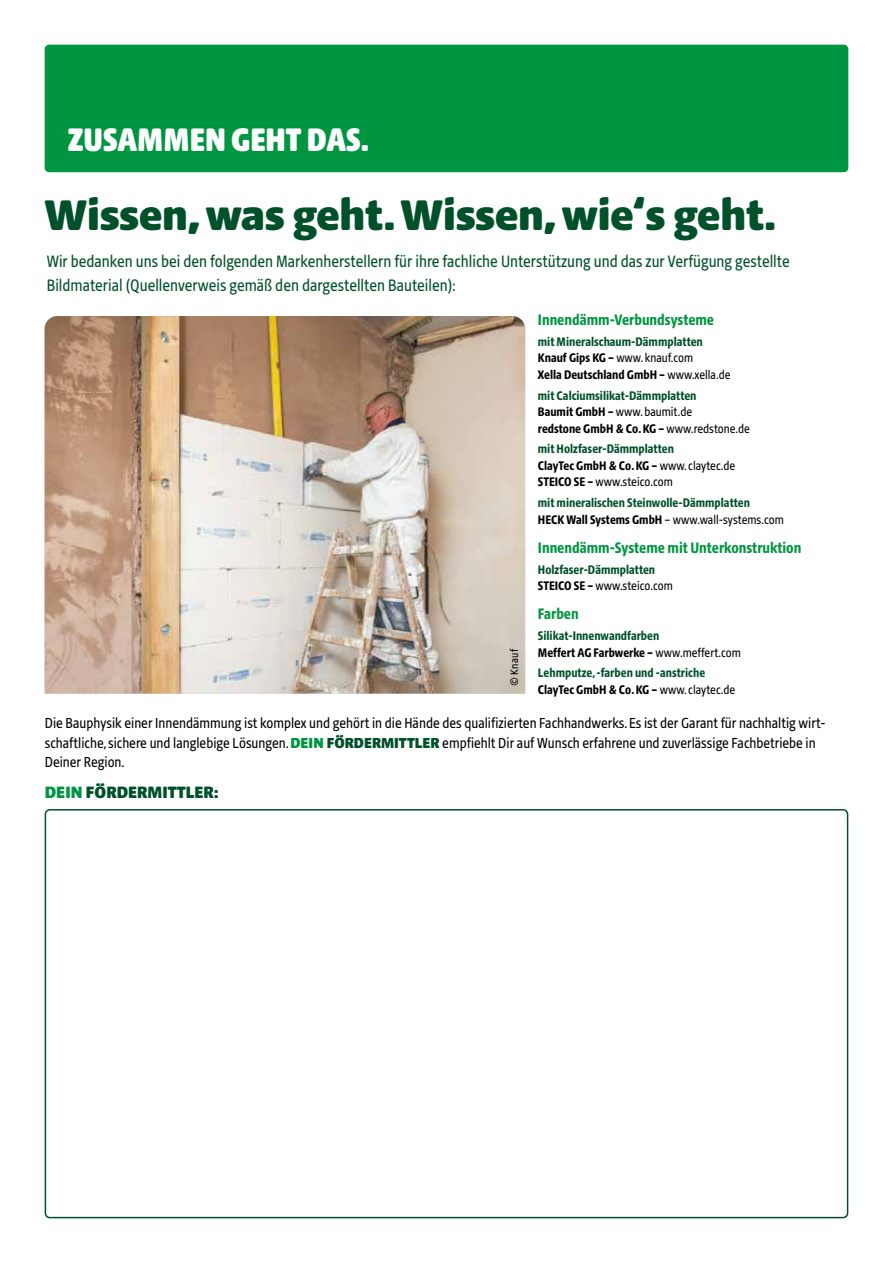
<style>
.page{position:relative;width:893px;height:1263px;background:#fff}
.page>*{position:absolute;margin:0;border:0;box-sizing:border-box;transform-origin:0 0}
.t1{font:900 46.5px "Hagebau";color:#00512a}
.t2{font:900 35.4px "Hagebau Condensed";color:#fff}
.t3{font:18px/24px "Hagebau Condensed";color:#00512a}
.t4{font:900 17.85px "Hagebau";color:#00512a}
.t5{font:700 16.5px "Hagebau Condensed";color:#009641}
.t6{font:15.75px/19.5px "Hagebau Condensed";color:#000}
.t7{font:700 13.5px/16.5px "Hagebau Condensed";color:#00512a}
.t8{font:700 13.5px/16.5px "Hagebau Condensed";color:#000}
.t9{font:13.5px/16.5px "Hagebau Condensed";color:#000}
.t10{font:12px "Hagebau Condensed";letter-spacing:.025em;color:#000}
.s1{color:#00512a}
.s2{font-weight:400}
.s3{font-weight:700;color:#00512a}
.s4{font-weight:700}
.s5{color:#000}
.s6{font-weight:400;color:#000}
.s7{font-family:"Hagebau";font-weight:900;color:#009641}
.s8{font-family:"Hagebau";font-weight:900;color:#00512a}
.s9{color:#009641}
</style>
<div class="page">
<div style="left:45px;top:45px;width:803px;height:127px;background:#009641;border-radius:4px"></div>
<div style="left:45px;top:809px;width:803px;height:409px;border:2px solid #00512a;border-radius:4px"></div>
<img style="left:45px;top:316px;width:480px;height:377px">
<h2 class="t2" style="left:68px;top:117px;width:303px">ZUSAMMEN GEHT DAS.</h2>
<h1 class="t1" style="left:45px;top:186px;width:733px">Wissen, was geht. Wissen, wie‘s geht.</h1>
<p class="t3" style="left:47px;top:249px;width:744px">Wir bedanken uns bei den folgenden Markenherstellern für ihre fachliche Unterstützung und das zur Verfügung gestellte<br>Bildmaterial (Quellenverweis gemäß den dargestellten Bauteilen):</p>
<p class="t10" style="left:507px;top:686px;width:38px;rotate:-90deg">© Knauf</p>
<p class="t5" style="left:538px;top:310px;width:178px">Innendämm-Verbundsysteme</p>
<p class="t8" style="left:538px;top:333px;width:194px"><span class="s1">mit Mineralschaum-Dämmplatten<br></span>Knauf Gips KG – <span class="s2">www. knauf.com<br></span>Xella Deutschland GmbH – <span class="s2">www.xella.de</span></p>
<p class="t8" style="left:538px;top:387px;width:214px"><span class="s1">mit Calciumsilikat-Dämmplatten<br></span>Baumit GmbH – <span class="s2">www. baumit.de<br></span>redstone GmbH &amp; Co. KG – <span class="s2">www.redstone.de</span></p>
<p class="t9" style="left:538px;top:441px;width:199px"><span class="s3">mit Holzfaser-Dämmplatten<br></span><span class="s4">ClayTec GmbH &amp; Co. KG –</span> www. claytec.de<br><span class="s4">STEICO SE –</span> www.steico.com</p>
<p class="t7" style="left:538px;top:494px;width:247px">mit mineralischen Steinwolle-Dämmplatten<br><span class="s5">HECK Wall Systems GmbH</span> <span class="s6">– www.wall-systems.com</span></p>
<p class="t5" style="left:538px;top:538px;width:265px">Innendämm-Systeme mit Unterkonstruktion</p>
<p class="t7" style="left:538px;top:561px;width:136px">Holzfaser-Dämmplatten<br><span class="s5">STEICO SE –</span> <span class="s6">www.steico.com</span></p>
<p class="t5" style="left:538px;top:604px;width:42px">Farben</p>
<p class="t7" style="left:538px;top:627px;width:204px">Silikat-Innenwandfarben<br><span class="s5">Meffert AG Farbwerke –</span> <span class="s6">www.meffert.com</span></p>
<p class="t7" style="left:538px;top:664px;width:199px">Lehmputze, -farben und -anstriche<br><span class="s5">ClayTec GmbH &amp; Co. KG –</span> <span class="s6">www. claytec.de</span></p>
<p class="t6" style="left:45px;top:713px;width:782px">Die Bauphysik einer Innendämmung ist komplex und gehört in die Hände des qualifizierten Fachhandwerks. Es ist der Garant für nachhaltig wirt&shy;schaftliche, sichere und langlebige Lösungen. <span class="s7">DEIN</span> <span class="s8">FÖRDERMITTLER</span> empfiehlt Dir auf Wunsch erfahrene und zuverlässige Fachbetriebe in<br>Deiner Region.</p>
<p class="t4" style="left:45px;top:782px;width:176px"><span class="s9">DEIN</span> FÖRDERMITTLER:</p>
</div>
